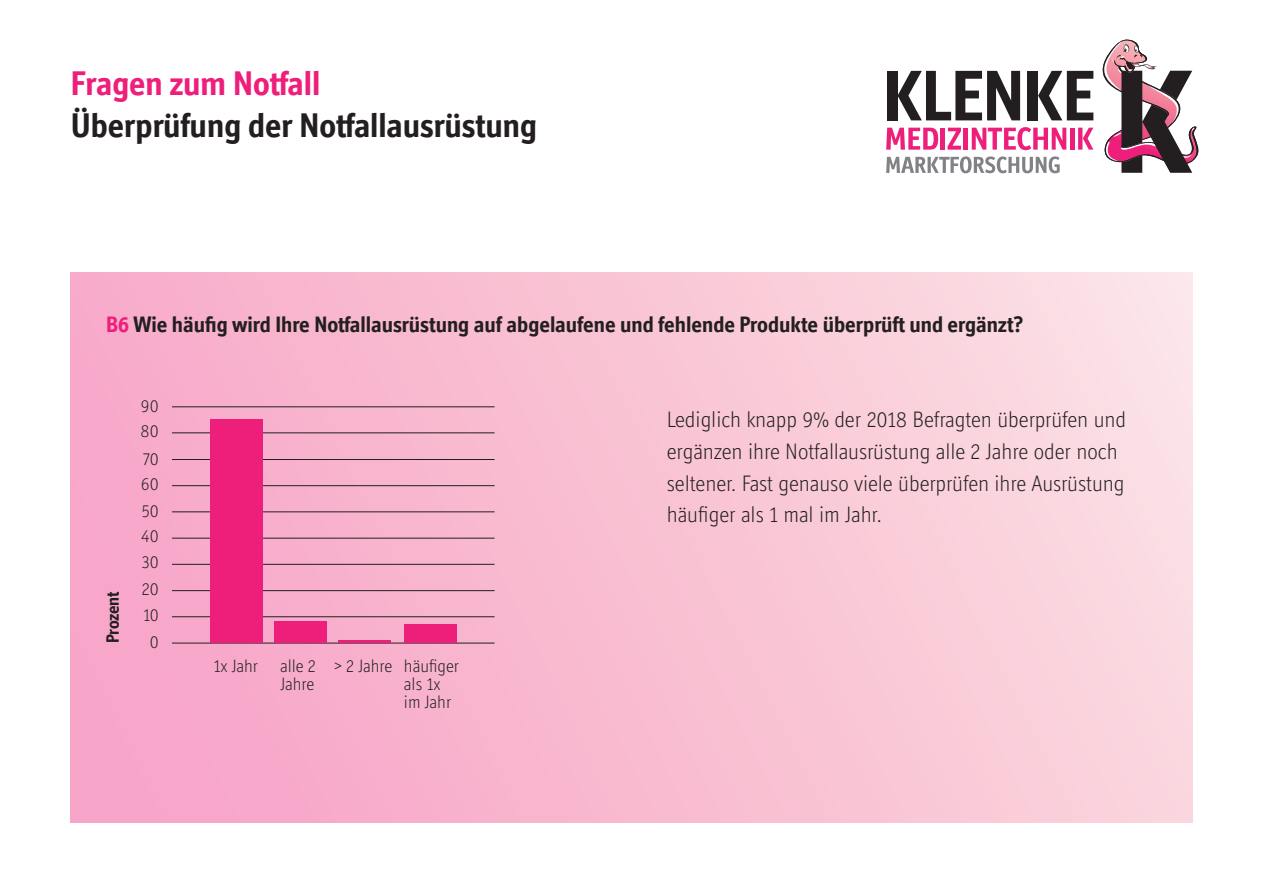
<style>
.page{position:relative;width:1263px;height:893px;background:#fff}
.page>*{position:absolute;margin:0;border:0;box-sizing:border-box;transform-origin:0 0}
.t1{font:700 34.5px "Officina Display ITC Std";color:#231f20}
.t2{font:700 34.5px "Officina Display ITC Std";color:#ee1e7b}
.t3{font:300 22.5px/31.8px "Officina Display ITC Std";color:#231f20}
.t4{font:700 22.5px "Officina Display ITC Std";color:#231f20}
.t5{font:300 18px/18px "Officina Display ITC Std";color:#231f20;text-align:right}
.t6{font:700 18px "Officina Display ITC Std";letter-spacing:-.02em;color:#231f20}
.s1{color:#ee1e7b}
</style>
<div class="page">
<svg style="left:886px;top:128px;width:52px;height:22px"></svg>
<div style="left:940px;top:128px;width:5px;height:22px;background:#ee1e7b"></div>
<svg style="left:947px;top:128px;width:14px;height:22px"></svg>
<hr style="left:964px;top:128px;width:4px;height:22px;background:#ee1e7b">
<svg style="left:972px;top:127px;width:94px;height:23px"></svg>
<hr style="left:1070px;top:128px;width:4px;height:22px;background:#ee1e7b">
<svg style="left:1078px;top:128px;width:15px;height:22px"></svg>
<svg style="left:886px;top:156px;width:174px;height:17px"></svg>
<svg style="left:1102px;top:39px;width:97px;height:134px"></svg>
<div style="left:1028px;top:71px;width:10px;height:49px;background:#231f20"></div>
<svg style="left:1038px;top:71px;width:55px;height:49px"></svg>
<div style="left:887px;top:71px;width:10px;height:49px;background:#231f20"></div>
<svg style="left:897px;top:71px;width:123px;height:49px"></svg>
<div style="left:71px;top:272px;width:1121px;height:550px;background:linear-gradient(to right,#f7a4c6,#fbdde1)"></div>
<hr style="left:172px;top:643px;width:323px;height:1px;background:#231f20">
<hr style="left:172px;top:616px;width:323px;height:1px;background:#231f20">
<hr style="left:172px;top:590px;width:323px;height:1px;background:#231f20">
<hr style="left:172px;top:564px;width:323px;height:1px;background:#231f20">
<hr style="left:172px;top:538px;width:323px;height:1px;background:#231f20">
<hr style="left:172px;top:511px;width:323px;height:1px;background:#231f20">
<hr style="left:172px;top:485px;width:323px;height:1px;background:#231f20">
<hr style="left:172px;top:459px;width:323px;height:1px;background:#231f20">
<hr style="left:172px;top:432px;width:323px;height:1px;background:#231f20">
<hr style="left:172px;top:406px;width:323px;height:1px;background:#231f20">
<div style="left:275px;top:621px;width:52px;height:22px;background:#ee1e7b"></div>
<div style="left:210px;top:419px;width:53px;height:224px;background:#ee1e7b"></div>
<hr style="left:338px;top:640px;width:52px;height:3px;background:#ee1e7b">
<div style="left:404px;top:624px;width:52px;height:19px;background:#ee1e7b"></div>
<h1 class="t2" style="left:71px;top:63px;width:251px">Fragen zum Notfall</h1>
<h1 class="t1" style="left:71px;top:105px;width:468px">Überprüfung der Notfallausrüstung</h1>
<p class="t4" style="left:106px;top:311px;width:919px"><span class="s1">B6</span> Wie häufig wird Ihre Notfallausrüstung auf abgelaufene und fehlende Produkte überprüft und ergänzt?</p>
<p class="t6" style="left:102px;top:643px;width:54px;rotate:-90deg">Prozent</p>
<p class="t5" style="left:141px;top:396px;width:19px">90</p>
<p class="t5" style="left:141px;top:421px;width:20px">80</p>
<p class="t5" style="left:143px;top:449px;width:18px">70</p>
<p class="t5" style="left:141px;top:475px;width:19px">60</p>
<p class="t5" style="left:142px;top:501px;width:18px">50</p>
<p class="t5" style="left:141px;top:526px;width:19px">40</p>
<p class="t5" style="left:142px;top:553px;width:18px">30</p>
<p class="t5" style="left:142px;top:580px;width:18px">20</p>
<p class="t5" style="left:143px;top:606px;width:17px">10</p>
<p class="t5" style="left:150px;top:632px;width:10px">0</p>
<p class="t5" style="left:213px;top:657px;width:104px;line-height:17.5px">1x Jahr alle 2<br>Jahre</p>
<p class="t5" style="left:404px;top:656px;width:57px;text-align:left;text-indent:-69px">&gt; 2 Jahre häufiger als 1x im Jahr</p>
<p class="t3" style="left:667px;top:403px;width:461px">Lediglich knapp 9% der 2018 Befragten überprüfen und ergänzen ihre Notfallausrüstung alle 2 Jahre oder noch seltener. Fast genauso viele überprüfen ihre Ausrüstung häufiger als 1 mal im Jahr.</p>
</div>
